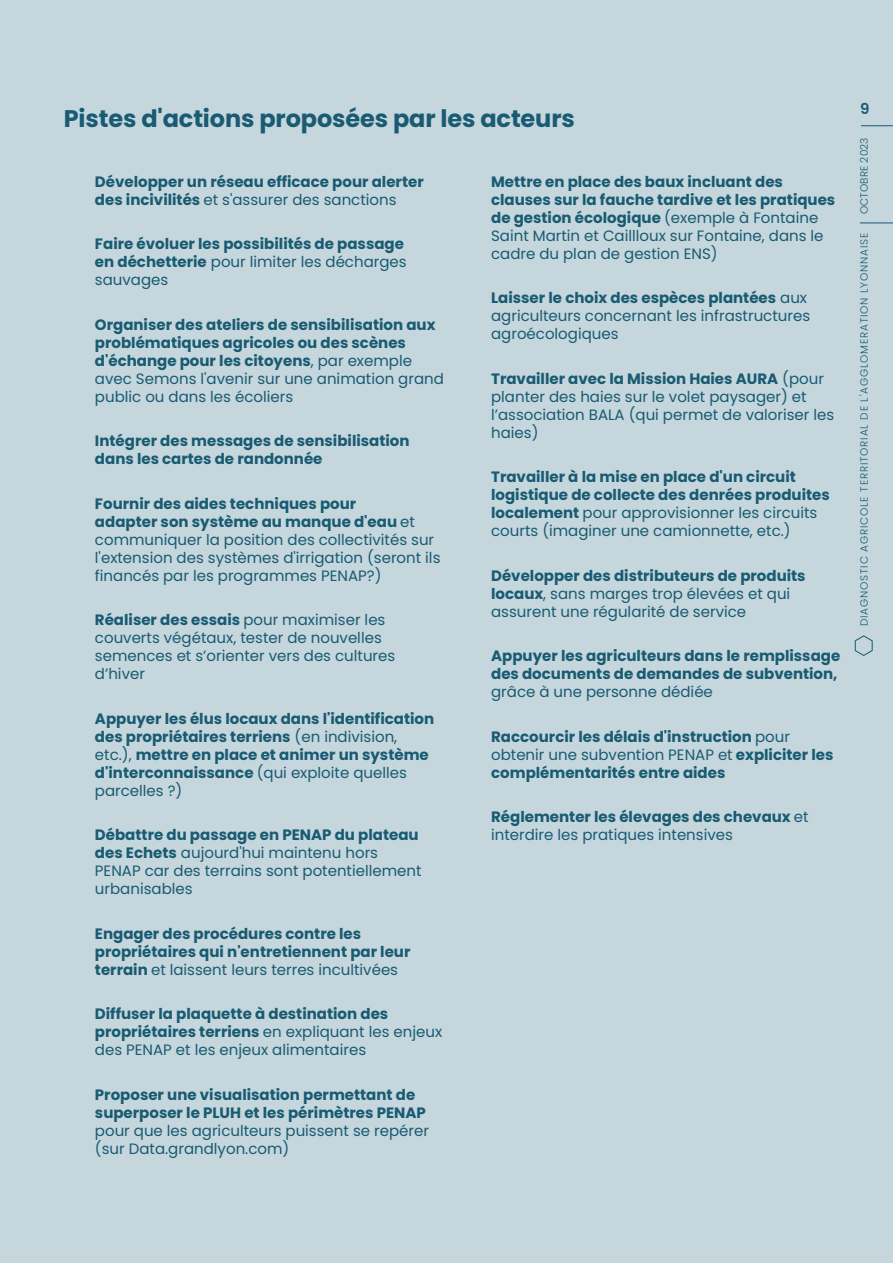
<style>
.page{position:relative;width:893px;height:1263px;background:#c5d6dc}
.page>*{position:absolute;margin:0;border:0;box-sizing:border-box;transform-origin:0 0}
.t1{font:700 24px "Poppins";letter-spacing:-.005em;color:#185b72}
.TEXTE{font:700 15px/18px "Poppins";color:#185b72}
.TEXTE-2{font:15px/18px "Poppins";color:#185b72}
.t2{font:600 15px "Poppins";color:#185b72}
.t3{font:300 10.5px "Poppins";letter-spacing:.08em;color:#185b72}
.t4{font:300 10.5px "Poppins";letter-spacing:.01em;color:#185b72}
.s1{font-weight:400}
.s2{font-weight:700}
</style>
<div class="page">
<svg style="left:854px;top:635px;width:19px;height:21px"></svg>
<hr style="left:860px;top:223px;width:33px;height:1px;background:#185b72">
<hr style="left:861px;top:125px;width:32px;height:1px;background:#185b72">
<p class="t1" style="left:64px;top:105px;width:513px">Pistes d'actions proposées par les acteurs</p>
<p class="TEXTE" style="left:95px;top:172px;width:330px">Développer un réseau efficace pour alerter des incivilités <span class="s1">et s'assurer des sanctions</span></p>
<p class="TEXTE" style="left:95px;top:235px;width:313px">Faire évoluer les possibilités de passage en déchetterie <span class="s1">pour limiter les décharges sauvages</span></p>
<p class="TEXTE" style="left:95px;top:315px;width:350px">Organiser des ateliers de sensibilisation aux problématiques agricoles ou des scènes d'échange pour les citoyens<span class="s1">, par exemple avec Semons l'avenir sur une animation grand public ou dans les écoliers</span></p>
<p class="TEXTE" style="left:95px;top:432px;width:316px">Intégrer des messages de sensibilisation dans les cartes de randonnée</p>
<p class="TEXTE-2" style="left:95px;top:494px;width:347px"><span class="s2">Fournir des aides techniques pour<br>adapter son système au manque d'eau</span> et communiquer la position des collectivités sur l'extension des systèmes d'irrigation (seront ils financés par les programmes PENAP?)</p>
<p class="TEXTE-2" style="left:95px;top:611px;width:302px"><span class="s2">Réaliser des essais</span> pour maximiser les couverts végétaux, tester de nouvelles semences et s’orienter vers des cultures d’hiver</p>
<p class="TEXTE" style="left:95px;top:709px;width:341px">Appuyer les élus locaux dans l'identification des propriétaires terriens <span class="s1">(en indivision, etc.),</span> mettre en place et animer un système d'interconnaissance <span class="s1">(qui exploite quelles parcelles ?)</span></p>
<p class="TEXTE-2" style="left:95px;top:826px;width:328px"><span class="s2">Débattre du passage en PENAP du plateau des Echets</span> aujourd'hui maintenu hors PENAP car des terrains sont potentiellement urbanisables</p>
<p class="TEXTE" style="left:95px;top:924px;width:317px">Engager des procédures contre les propriétaires qui n'entretiennent par leur terrain <span class="s1">et laissent leurs terres incultivées</span></p>
<p class="TEXTE" style="left:95px;top:1005px;width:349px">Diffuser la plaquette à destination des propriétaires terriens <span class="s1">en expliquant les enjeux des PENAP et les enjeux alimentaires</span></p>
<p class="TEXTE" style="left:95px;top:1085px;width:335px">Proposer une visualisation permettant de superposer le PLUH et les périmètres PENAP <span class="s1">pour que les agriculteurs puissent se repérer (sur Data.grandlyon.com)</span></p>
<p class="TEXTE" style="left:491px;top:172px;width:346px">Mettre en place des baux incluant des clauses sur la fauche tardive et les pratiques de gestion écologique <span class="s1">(exemple à Fontaine Saint Martin et Caillloux sur Fontaine, dans le cadre du plan de gestion ENS)</span></p>
<p class="TEXTE-2" style="left:491px;top:289px;width:321px"><span class="s2">Laisser le choix des espèces plantées</span> aux agriculteurs concernant les infrastructures agroécologiques</p>
<p class="TEXTE-2" style="left:491px;top:369px;width:345px"><span class="s2">Travailler avec la Mission Haies AURA</span> (pour planter des haies sur le volet paysager) et l’association BALA (qui permet de valoriser les haies)</p>
<p class="TEXTE" style="left:491px;top:468px;width:340px">Travailler à la mise en place d'un circuit logistique de collecte des denrées produites localement <span class="s1">pour approvisionner les circuits courts (imaginer une camionnette, etc.)</span></p>
<p class="TEXTE-2" style="left:491px;top:566px;width:316px"><span class="s2">Développer des distributeurs de produits locaux</span>, sans marges trop élevées et qui assurent une régularité de service</p>
<p class="TEXTE" style="left:491px;top:647px;width:351px">Appuyer les agriculteurs dans le remplissage des documents de demandes de subvention, <span class="s1">grâce à une personne dédiée</span></p>
<p class="TEXTE" style="left:491px;top:727px;width:344px">Raccourcir les délais d'instruction <span class="s1">pour obtenir une subvention PENAP et</span> expliciter les complémentarités entre aides</p>
<p class="TEXTE-2" style="left:491px;top:808px;width:319px"><span class="s2">Réglementer les élevages des chevaux</span> et interdire les pratiques intensives</p>
<p class="t2" style="left:860px;top:100px;width:11px">9</p>
<p class="t4" style="left:858px;top:214px;width:78px;rotate:-90deg">OCTOBRE 2023</p>
<p class="t3" style="left:858px;top:626px;width:395px;rotate:-90deg">DIAGNOSTIC AGRICOLE TERRITORIAL DE L'AGGLOMERATION LYONNAISE</p>
</div>
